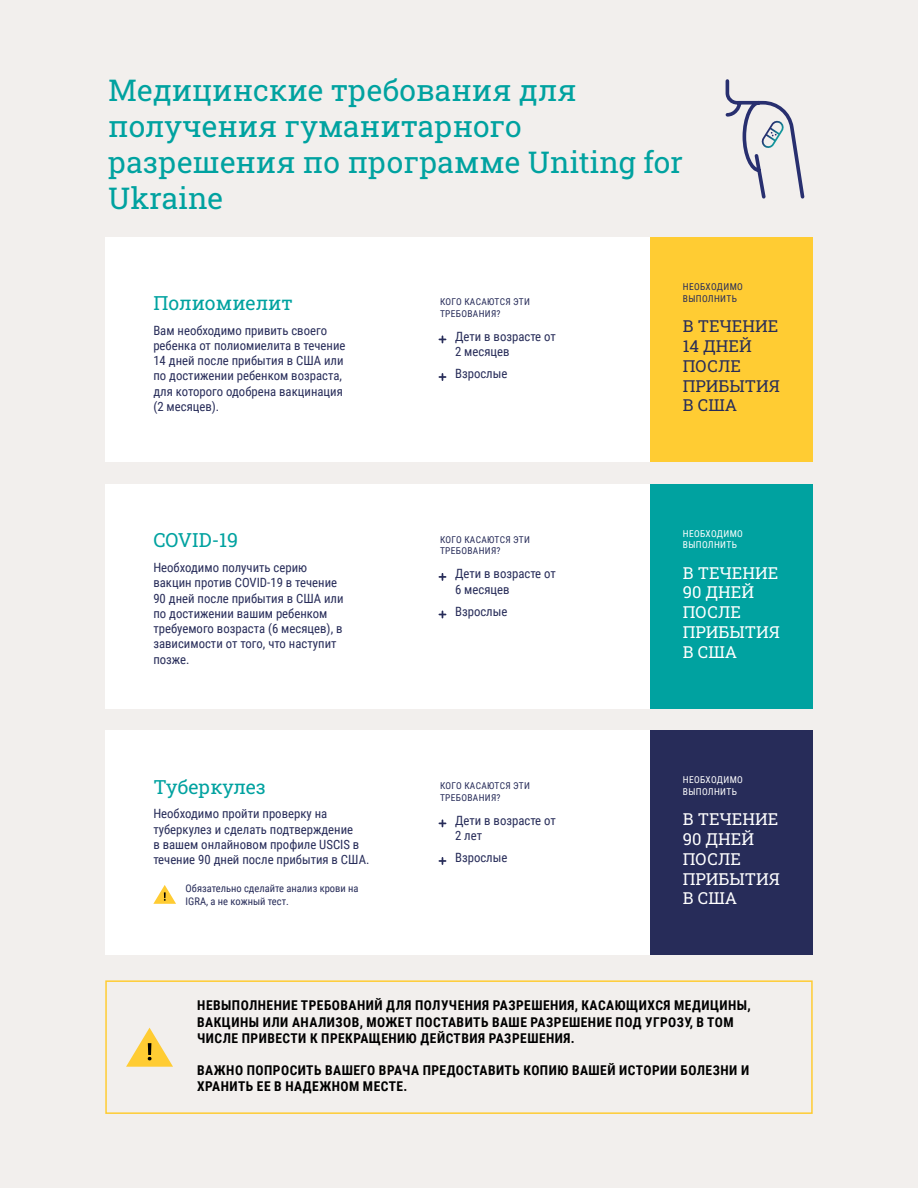
<style>
.page{position:relative;width:918px;height:1188px;background:#f2efed}
.page>*{position:absolute;margin:0;border:0;box-sizing:border-box;transform-origin:0 0}
.t1{font:30px/36px "Roboto Slab";color:#00a2a0}
.t2{font:19.5px "Roboto Slab";color:#00a2a0}
.t3{font:16.5px/19.8px "Roboto Slab";color:#fff}
.t4{font:16.5px/19.8px "Roboto Slab";color:#272c59}
.t5{font:700 13.5px/16.2px "Roboto Condensed";letter-spacing:.035em;color:#000}
.t6{font:12.75px/15.3px "Roboto Condensed";color:#272c59}
.t7{font:10.5px/12.6px "Roboto Condensed";color:#272c59}
.t8{font:9.45px/11.4px "Roboto Condensed";letter-spacing:.035em;color:#272c59}
.t9{font:9.45px/11.4px "Roboto Condensed";letter-spacing:.035em;color:#fff}
</style>
<div class="page">
<div style="left:105px;top:238px;width:708px;height:224px;background:#fff"></div>
<div style="left:650px;top:238px;width:163px;height:224px;background:#fc3"></div>
<svg style="left:439px;top:336px;width:7px;height:7px"></svg>
<svg style="left:439px;top:374px;width:7px;height:6px"></svg>
<div style="left:105px;top:484px;width:708px;height:225px;background:#fff"></div>
<div style="left:650px;top:484px;width:163px;height:225px;background:#00a2a0"></div>
<svg style="left:439px;top:574px;width:7px;height:6px"></svg>
<svg style="left:439px;top:611px;width:7px;height:7px"></svg>
<div style="left:105px;top:731px;width:708px;height:224px;background:#fff"></div>
<div style="left:650px;top:731px;width:163px;height:224px;background:#272c59"></div>
<svg style="left:439px;top:820px;width:7px;height:7px"></svg>
<svg style="left:439px;top:858px;width:7px;height:6px"></svg>
<svg style="left:153px;top:885px;width:23px;height:19px"></svg>
<div style="left:105px;top:980px;width:708px;height:134px;border:2px solid #fc3"></div>
<svg style="left:126px;top:1028px;width:47px;height:39px"></svg>
<svg style="left:726px;top:79px;width:78px;height:120px"></svg>
<p class="t1" style="left:108px;top:71px;width:576px">Медицинские требования для получения гуманитарного разрешения по программе Uniting for<br>Ukraine</p>
<p class="t2" style="left:153px;top:289px;width:141px">Полиомиелит</p>
<p class="t6" style="left:153px;top:322px;width:194px">Вам необходимо привить своего ребенка от полиомиелита в течение<br>14 дней после прибытия в США или по достижении ребенком возраста, для которого одобрена вакцинация (2 месяцев).</p>
<p class="t2" style="left:153px;top:527px;width:86px">COVID-19</p>
<p class="t6" style="left:153px;top:559px;width:192px">Необходимо получить серию вакцин против COVID-19 в течение<br>90 дней после прибытия в США или по достижении вашим ребенком требуемого возраста (6 месяцев), в зависимости от того, что наступит позже.</p>
<p class="t2" style="left:153px;top:773px;width:114px">Туберкулез</p>
<p class="t6" style="left:153px;top:806px;width:218px">Необходимо пройти проверку на туберкулез и сделать подтверждение<br>в вашем онлайновом профиле USCIS в течение 90 дней после прибытия в США.</p>
<p class="t7" style="left:186px;top:882px;width:175px">Обязательно сделайте анализ крови на<br>IGRA, а не кожный тест.</p>
<p class="t8" style="left:440px;top:296px;width:92px">КОГО КАСАЮТСЯ ЭТИ<br>ТРЕБОВАНИЯ?</p>
<p class="t6" style="left:455px;top:328px;width:102px">Дети в возрасте от<br>2 месяцев</p>
<p class="t6" style="left:455px;top:366px;width:54px">Взрослые</p>
<p class="t8" style="left:683px;top:281px;width:61px">НЕОБХОДИМО<br>ВЫПОЛНИТЬ</p>
<p class="t4" style="left:683px;top:316px;width:99px">В ТЕЧЕНИЕ<br>14 ДНЕЙ<br>ПОСЛЕ<br>ПРИБЫТИЯ<br>В США</p>
<p class="t8" style="left:440px;top:534px;width:92px">КОГО КАСАЮТСЯ ЭТИ<br>ТРЕБОВАНИЯ?</p>
<p class="t9" style="left:683px;top:528px;width:61px">НЕОБХОДИМО<br>ВЫПОЛНИТЬ</p>
<p class="t3" style="left:683px;top:562px;width:99px">В ТЕЧЕНИЕ<br>90 ДНЕЙ<br>ПОСЛЕ<br>ПРИБЫТИЯ<br>В США</p>
<p class="t6" style="left:455px;top:566px;width:102px">Дети в возрасте от<br>6 месяцев</p>
<p class="t6" style="left:455px;top:603px;width:54px">Взрослые</p>
<p class="t8" style="left:440px;top:780px;width:92px">КОГО КАСАЮТСЯ ЭТИ<br>ТРЕБОВАНИЯ?</p>
<p class="t9" style="left:683px;top:774px;width:61px">НЕОБХОДИМО<br>ВЫПОЛНИТЬ</p>
<p class="t3" style="left:683px;top:809px;width:99px">В ТЕЧЕНИЕ<br>90 ДНЕЙ<br>ПОСЛЕ<br>ПРИБЫТИЯ<br>В США</p>
<p class="t6" style="left:455px;top:812px;width:102px">Дети в возрасте от<br>2 лет</p>
<p class="t6" style="left:455px;top:849px;width:54px">Взрослые</p>
<p class="t5" style="left:197px;top:997px;width:555px">НЕВЫПОЛНЕНИЕ ТРЕБОВАНИЙ ДЛЯ ПОЛУЧЕНИЯ РАЗРЕШЕНИЯ, КАСАЮЩИХСЯ МЕДИЦИНЫ,<br>ВАКЦИНЫ ИЛИ АНАЛИЗОВ, МОЖЕТ ПОСТАВИТЬ ВАШЕ РАЗРЕШЕНИЕ ПОД УГРОЗУ, В ТОМ<br>ЧИСЛЕ ПРИВЕСТИ К ПРЕКРАЩЕНИЮ ДЕЙСТВИЯ РАЗРЕШЕНИЯ.</p>
<p class="t5" style="left:197px;top:1062px;width:553px">ВАЖНО ПОПРОСИТЬ ВАШЕГО ВРАЧА ПРЕДОСТАВИТЬ КОПИЮ ВАШЕЙ ИСТОРИИ БОЛЕЗНИ И<br>ХРАНИТЬ ЕЕ В НАДЕЖНОМ МЕСТЕ.</p>
</div>
